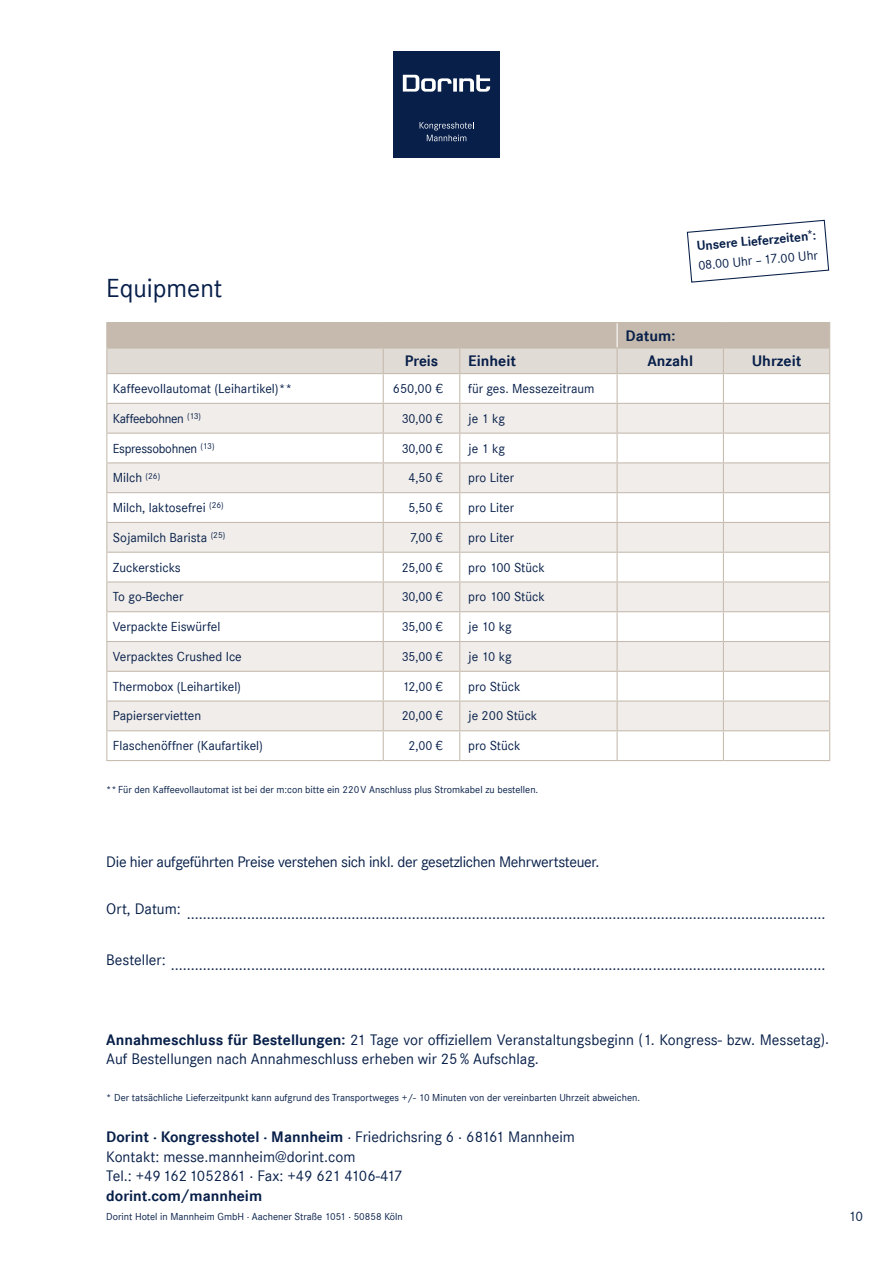
<style>
.page{position:relative;width:893px;height:1263px;background:#fff}
.page>*{position:absolute;margin:0;border:0;box-sizing:border-box;transform-origin:0 0}
.Hotel-Einleitungstext___Adresse{font:27px "Corporate S";color:#071f49}
.Hotel-Einleitungstext___Adresse-2{font:15.75px/18.8px "Corporate S";color:#071f49}
.Hotel-Einleitungstext___Adresse-3{font:15.75px "Corporate S";letter-spacing:-.02em;color:#071f49}
.Hotel-Einleitungstext___Adresse-4{font:700 15.75px "Corporate S";color:#071f49}
.t1{font:14.25px "Corporate S";color:#071f49}
.t2{font:13.5px "Corporate S";color:#071f49}
.t3{font:13.5px "Corporate S";letter-spacing:-.02em;color:#071f49}
.t4{font:700 13.5px "Corporate S";color:#071f49}
.Hotel-Einleitungstext___Adresse-5{font:10.5px "Corporate S";color:#071f49}
.s1{font-weight:700}
</style>
<div class="page">
<hr style="left:106px;top:322px;width:277px;height:1px;background:#c5baad">
<hr style="left:383px;top:322px;width:77px;height:1px;background:#c5baad">
<hr style="left:460px;top:322px;width:157px;height:1px;background:#c5baad">
<hr style="left:617px;top:322px;width:106px;height:1px;background:#c5baad">
<hr style="left:723px;top:322px;width:107px;height:1px;background:#c5baad">
<hr style="left:106px;top:760px;width:277px;height:1px;background:#c5baad">
<hr style="left:383px;top:760px;width:77px;height:1px;background:#c5baad">
<hr style="left:460px;top:760px;width:157px;height:1px;background:#c5baad">
<hr style="left:617px;top:760px;width:106px;height:1px;background:#c5baad">
<hr style="left:723px;top:760px;width:107px;height:1px;background:#c5baad">
<svg style="left:106px;top:323px;width:724px;height:437px"></svg>
<div style="left:393px;top:51px;width:107px;height:106px;background:#071f49"></div>
<svg style="left:459px;top:75px;width:31px;height:17px"></svg>
<svg style="left:453px;top:78px;width:4px;height:14px"></svg>
<svg style="left:403px;top:75px;width:49px;height:17px"></svg>
<svg style="left:420px;top:122px;width:54px;height:19px"></svg>
<svg style="left:686px;top:219px;width:144px;height:64px"></svg>
<p class="Hotel-Einleitungstext___Adresse" style="left:106px;top:272px;width:118px">Equipment</p>
<p class="t4" style="left:696px;top:238px;width:121px;rotate:-5deg">Unsere Lieferzeiten*:</p>
<p class="t2" style="left:698px;top:258px;width:121px;rotate:-5deg">08.00 Uhr –17.00 Uhr</p>
<p class="Hotel-Einleitungstext___Adresse-4" style="left:626px;top:326px;width:51px">Datum:</p>
<p class="Hotel-Einleitungstext___Adresse-4" style="left:405px;top:352px;width:35px">Preis</p>
<p class="Hotel-Einleitungstext___Adresse-4" style="left:468px;top:352px;width:49px">Einheit</p>
<p class="Hotel-Einleitungstext___Adresse-4" style="left:647px;top:352px;width:47px">Anzahl</p>
<p class="Hotel-Einleitungstext___Adresse-4" style="left:752px;top:352px;width:51px">Uhrzeit</p>
<p class="t2" style="left:113px;top:381px;width:181px">Kaffeevollautomat (Leihartikel)**</p>
<p class="t2" style="left:393px;top:381px;width:51px">650,00 €</p>
<p class="t2" style="left:468px;top:381px;width:128px">für ges. Messezeitraum</p>
<p class="t3" style="left:113px;top:411px;width:90px">Kaffeebohnen <sup>(13)</sup></p>
<p class="t2" style="left:402px;top:411px;width:43px">30,00 €</p>
<p class="t2" style="left:468px;top:411px;width:38px">je 1 kg</p>
<p class="t3" style="left:113px;top:440px;width:103px">Espressobohnen <sup>(13)</sup></p>
<p class="t2" style="left:402px;top:440px;width:43px">30,00 €</p>
<p class="t2" style="left:468px;top:440px;width:38px">je 1 kg</p>
<p class="t2" style="left:113px;top:470px;width:49px">Milch <sup>(26)</sup></p>
<p class="t2" style="left:409px;top:470px;width:36px">4,50 €</p>
<p class="t2" style="left:468px;top:470px;width:47px">pro Liter</p>
<p class="t2" style="left:113px;top:500px;width:112px">Milch, laktosefrei <sup>(26)</sup></p>
<p class="t2" style="left:409px;top:500px;width:36px">5,50 €</p>
<p class="t2" style="left:468px;top:500px;width:47px">pro Liter</p>
<p class="t2" style="left:113px;top:530px;width:114px">Sojamilch Barista <sup>(25)</sup></p>
<p class="t2" style="left:410px;top:530px;width:34px">7,00 €</p>
<p class="t2" style="left:468px;top:530px;width:47px">pro Liter</p>
<p class="t2" style="left:113px;top:559px;width:69px">Zuckersticks</p>
<p class="t2" style="left:402px;top:559px;width:43px">25,00 €</p>
<p class="t2" style="left:468px;top:559px;width:78px">pro 100 Stück</p>
<p class="t2" style="left:113px;top:589px;width:72px">To go-Becher</p>
<p class="t2" style="left:402px;top:589px;width:43px">30,00 €</p>
<p class="t2" style="left:468px;top:589px;width:78px">pro 100 Stück</p>
<p class="t2" style="left:113px;top:619px;width:109px">Verpackte Eiswürfel</p>
<p class="t2" style="left:402px;top:619px;width:43px">35,00 €</p>
<p class="t2" style="left:468px;top:619px;width:45px">je 10 kg</p>
<p class="t2" style="left:113px;top:649px;width:131px">Verpacktes Crushed Ice</p>
<p class="t2" style="left:402px;top:649px;width:43px">35,00 €</p>
<p class="t2" style="left:468px;top:649px;width:45px">je 10 kg</p>
<p class="t2" style="left:113px;top:678px;width:130px">Thermobox (Leihartikel)</p>
<p class="t2" style="left:402px;top:678px;width:42px">12,00 €</p>
<p class="t2" style="left:468px;top:678px;width:54px">pro Stück</p>
<p class="t2" style="left:113px;top:708px;width:90px">Papierservietten</p>
<p class="t2" style="left:402px;top:708px;width:43px">20,00 €</p>
<p class="t2" style="left:468px;top:708px;width:71px">je 200 Stück</p>
<p class="t2" style="left:113px;top:738px;width:152px">Flaschenöffner (Kaufartikel)</p>
<p class="t2" style="left:409px;top:738px;width:36px">2,00 €</p>
<p class="t2" style="left:468px;top:738px;width:54px">pro Stück</p>
<p class="Hotel-Einleitungstext___Adresse-5" style="left:106px;top:783px;width:433px">** Für den Kaffeevollautomat ist bei der m:con bitte ein 220V Anschluss plus Stromkabel zu bestellen.</p>
<p class="Hotel-Einleitungstext___Adresse-3" style="left:106px;top:853px;width:495px">Die hier aufgeführten Preise verstehen sich inkl. der gesetzlichen Mehrwertsteuer.</p>
<p class="Hotel-Einleitungstext___Adresse-2" style="left:106px;top:904px;width:721px">Ort, Datum: ...............................................................................................................................................................</p>
<p class="Hotel-Einleitungstext___Adresse-2" style="left:106px;top:955px;width:721px">Besteller: ...................................................................................................................................................................</p>
<p class="Hotel-Einleitungstext___Adresse-2" style="left:106px;top:1030px;width:724px"><span class="s1">Annahmeschluss für Bestellungen:</span> 21 Tage vor offiziellem Veranstaltungsbeginn (1. Kongress- bzw. Messetag).<br>Auf Bestellungen nach Annahmeschluss erheben wir 25 % Aufschlag.</p>
<p class="Hotel-Einleitungstext___Adresse-5" style="left:106px;top:1091px;width:535px">* Der tatsächliche Lieferzeitpunkt kann aufgrund des Transportweges +/- 10 Minuten von der vereinbarten Uhrzeit abweichen.</p>
<p class="Hotel-Einleitungstext___Adresse-2" style="left:106px;top:1128px;width:470px"><span class="s1">Dorint · Kongresshotel · Mannheim</span> · Friedrichsring 6 · 68161 Mannheim</p>
<p class="Hotel-Einleitungstext___Adresse-2" style="left:106px;top:1147px;width:251px">Kontakt: messe.mannheim@dorint.com</p>
<p class="Hotel-Einleitungstext___Adresse-2" style="left:106px;top:1167px;width:298px">Tel.: +491621052861 · Fax: +49 621 4106-417</p>
<p class="Hotel-Einleitungstext___Adresse-4" style="left:106px;top:1187px;width:157px">dorint.com/mannheim</p>
<p class="Hotel-Einleitungstext___Adresse-5" style="left:106px;top:1211px;width:298px">Dorint Hotel in Mannheim GmbH · Aachener Straße 1051 · 50858 Köln</p>
<p class="t1" style="left:848px;top:1208px;width:16px">10</p>
</div>
